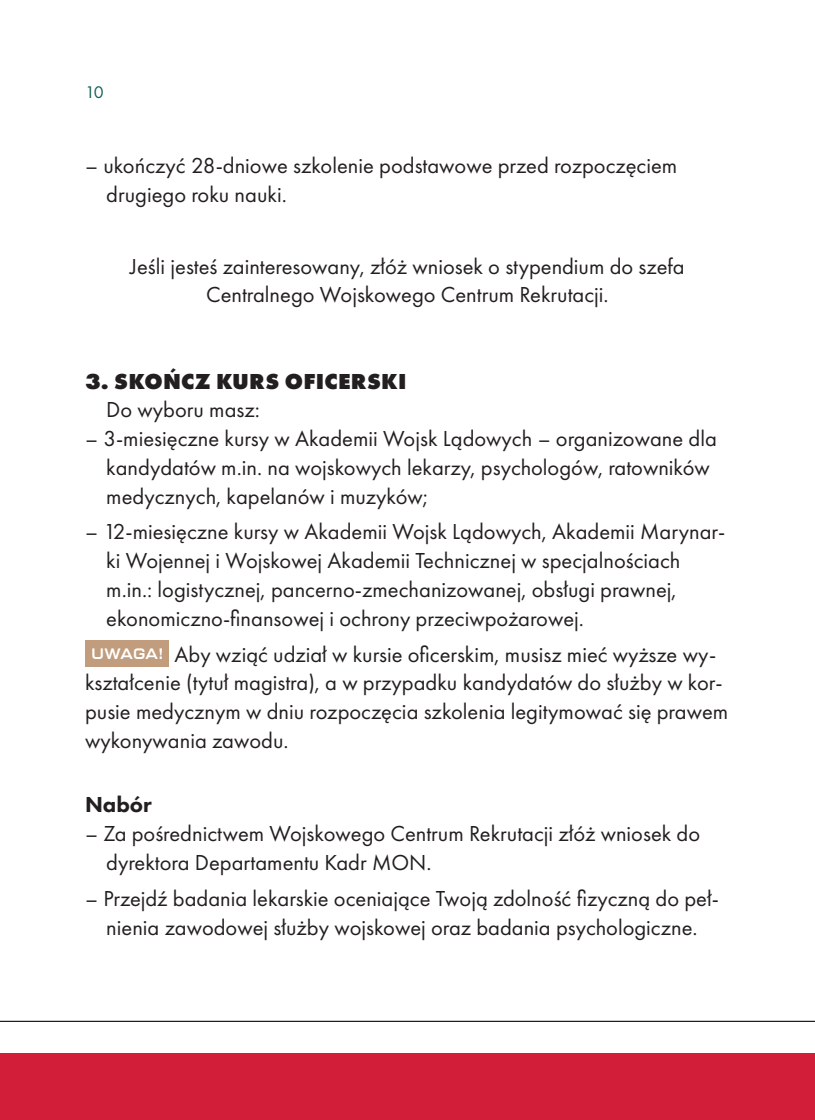
<style>
.page{position:relative;width:815px;height:1120px;background:#fff}
.page>*{position:absolute;margin:0;border:0;box-sizing:border-box;transform-origin:0 0}
.ul_wypunktowanie_1{font:22.5px/28.8px "Futura PT";color:#231f20}
.ul_podstawowy{font:22.5px/28.8px "Futura PT";color:#231f20;text-align:center}
.ul_wyroznienie{font:800 22.5px "Futura PT";letter-spacing:.01em;color:#231f20}
.ul_wyroznienie-2{font:22.5px "Futura PT";color:#231f20}
.ul_wyroznienie-3{font:800 22.5px "Futura PT";color:#231f20}
.t1{font:17.5px "Futura PT";color:#0e5f55}
.t2{font:700 15px "Kallisto";letter-spacing:.02em;color:#fff}
</style>
<div class="page">
<div style="left:0;top:1053px;width:815px;height:67px;background:#d21e39"></div>
<hr style="left:0;top:1020px;width:815px;height:2px;background:#231f20">
<div style="left:86px;top:640px;width:83px;height:26px;background:#c19d7d"></div>
<p class="t1" style="left:85px;top:82px;width:20px">10</p>
<p class="ul_wypunktowanie_1" style="left:106px;top:151px;width:573px;text-indent:-21px">– ukończyć 28-dniowe szkolenie podstawowe przed rozpoczęciem drugiego roku nauki.</p>
<p class="ul_podstawowy" style="left:130px;top:252px;width:556px">Jeśli jesteś zainteresowany, złóż wniosek o stypendium do szefa<br>Centralnego Wojskowego Centrum Rekrutacji.</p>
<p class="ul_wyroznienie" style="left:85px;top:367px;width:323px">3. SKOŃCZ KURS OFICERSKI</p>
<p class="ul_wyroznienie-2" style="left:106px;top:396px;width:155px">Do wyboru masz:</p>
<p class="ul_wypunktowanie_1" style="left:106px;top:424px;width:612px;text-indent:-21px">– 3-miesięczne kursy w Akademii Wojsk Lądowych – organizowane dla kandydatów m.in. na wojskowych lekarzy, psychologów, ratowników medycznych, kapelanów i muzyków;</p>
<p class="ul_wypunktowanie_1" style="left:106px;top:517px;width:621px;text-indent:-21px">– 12-miesięczne kursy w Akademii Wojsk Lądowych, Akademii Marynar&shy;ki Wojennej i Wojskowej Akademii Technicznej w specjalnościach m.in.: logistycznej, pancerno-zmechanizowanej, obsługi prawnej, ekonomiczno-finansowej i ochrony przeciwpożarowej.</p>
<p class="t2" style="left:92px;top:645px;width:73px">UWAGA!</p>
<p class="ul_wypunktowanie_1" style="left:85px;top:639px;width:645px;text-indent:90px">Aby wziąć udział w kursie oficerskim, musisz mieć wyższe wy&shy;kształcenie (tytuł magistra), a w przypadku kandydatów do służby w kor&shy;pusie medycznym w dniu rozpoczęcia szkolenia legitymować się prawem wykonywania zawodu.</p>
<p class="ul_wyroznienie-3" style="left:85px;top:791px;width:68px">Nabór</p>
<p class="ul_wypunktowanie_1" style="left:106px;top:819px;width:595px;text-indent:-21px">– Za pośrednictwem Wojskowego Centrum Rekrutacji złóż wniosek do dyrektora Departamentu Kadr MON.</p>
<p class="ul_wypunktowanie_1" style="left:85px;top:884px;width:635px;text-align:center">– Przejdź badania lekarskie oceniające Twoją zdolność fizyczną do peł&shy;nienia zawodowej służby wojskowej oraz badania psychologiczne.</p>
</div>
